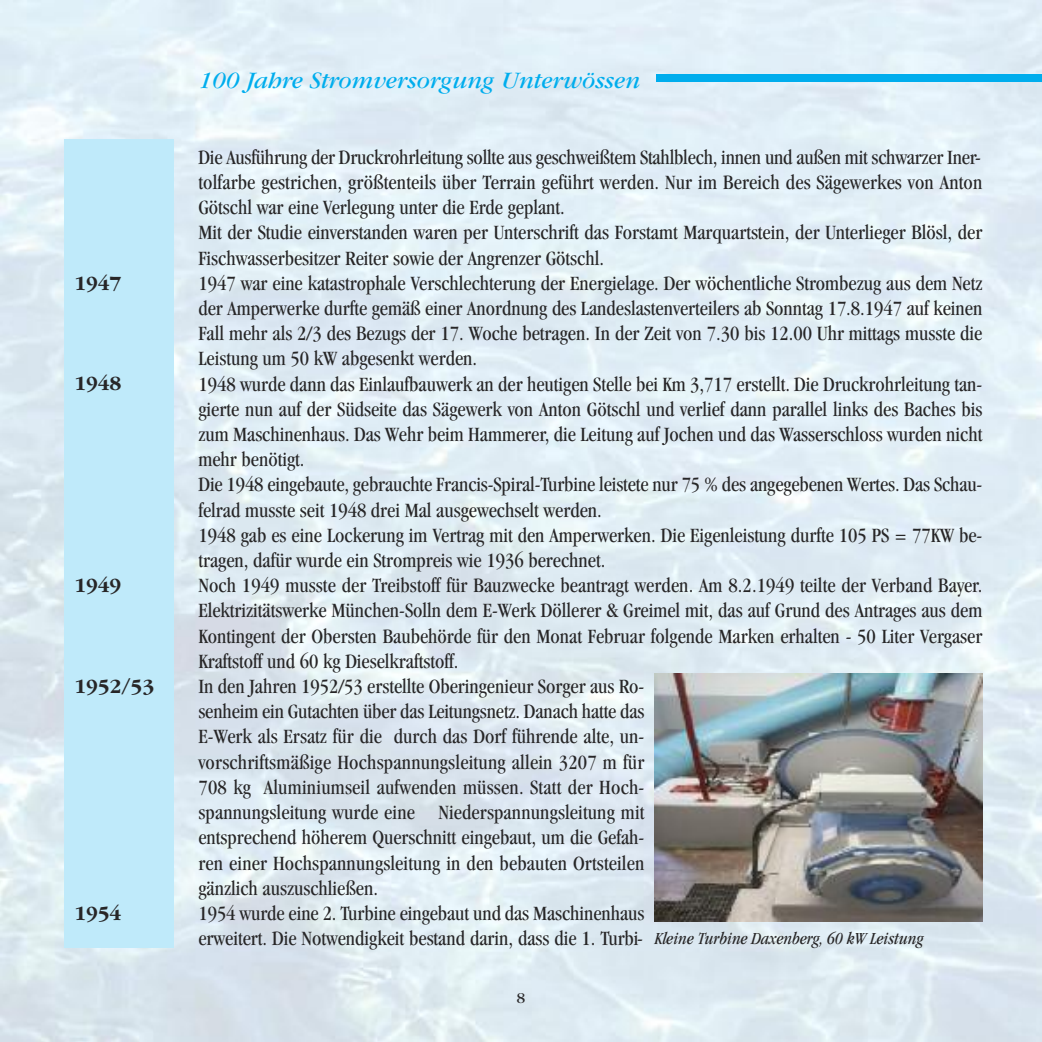
<style>
.page{position:relative;width:1042px;height:1042px;background:#fff}
.page>*{position:absolute;margin:0;border:0;box-sizing:border-box;transform-origin:0 0}
.t1{font:italic 24.5px "Garamond LT";color:#00aded}
.t2{font:condensed 21px/25.2px "Garamond LT";color:#272627}
.t3{font:700 21px "Garamond LT";color:#272627}
.t4{font:italic condensed 17.5px "Garamond LT";color:#272627}
.t5{font:15.75px "Garamond LT";color:#272627}
</style>
<div class="page">
<img style="left:0;top:0;width:1042px;height:1042px">
<div style="left:64px;top:139px;width:110px;height:808px;background:#bfeafa"></div>
<div style="left:656px;top:74px;width:386px;height:8px;background:#00aded"></div>
<img style="left:655px;top:673px;width:327px;height:248px">
<p class="t3" style="left:74px;top:270px;width:48px">1947</p>
<p class="t3" style="left:74px;top:371px;width:48px">1948</p>
<p class="t3" style="left:74px;top:572px;width:48px">1949</p>
<p class="t3" style="left:74px;top:673px;width:81px">1952/53</p>
<p class="t3" style="left:74px;top:900px;width:48px">1954</p>
<p class="t1" style="left:198px;top:72px;width:443px">100 Jahre Stromversorgung Unterwössen</p>
<p class="t2" style="left:198px;top:146px;width:785px">Die Ausführung der Druckrohrleitung sollte aus geschweißtem Stahlblech, innen und außen mit schwarzer Iner&shy;tolfarbe gestrichen, größtenteils über Terrain geführt werden. Nur im Bereich des Sägewerkes von Anton Götschl war eine Verlegung unter die Erde geplant.<br>Mit der Studie einverstanden waren per Unterschrift das Forstamt Marquartstein, der Unterlieger Blösl, der Fischwasserbesitzer Reiter sowie der Angrenzer Götschl.<br>1947 war eine katastrophale Verschlechterung der Energielage. Der wöchentliche Strombezug aus dem Netz der Amperwerke durfte gemäß einer Anordnung des Landeslastenverteilers ab Sonntag 17.8.1947 auf keinen Fall mehr als 2/3 des Bezugs der 17. Woche betragen. In der Zeit von 7.30 bis 12.00 Uhr mittags musste die Leistung um 50 kW abgesenkt werden.<br>1948 wurde dann das Einlaufbauwerk an der heutigen Stelle bei Km 3,717 erstellt. Die Druckrohrleitung tan&shy;gierte nun auf der Südseite das Sägewerk von Anton Götschl und verlief dann parallel links des Baches bis zum Maschinenhaus. Das Wehr beim Hammerer, die Leitung auf Jochen und das Wasserschloss wurden nicht mehr benötigt.<br>Die 1948 eingebaute, gebrauchte Francis-Spiral-Turbine leistete nur 75 % des angegebenen Wertes. Das Schau&shy;felrad musste seit 1948 drei Mal ausgewechselt werden.<br>1948 gab es eine Lockerung im Vertrag mit den Amperwerken. Die Eigenleistung durfte 105 PS = 77KW be&shy;tragen, dafür wurde ein Strompreis wie 1936 berechnet.<br>Noch 1949 musste der Treibstoff für Bauzwecke beantragt werden. Am 8.2.1949 teilte der Verband Bayer.<br>Elektrizitätswerke München-Solln dem E-Werk Döllerer &amp; Greimel mit, das auf Grund des Antrages aus dem Kontingent der Obersten Baubehörde für den Monat Februar folgende Marken erhalten - 50 Liter Vergaser Kraftstoff und 60 kg Dieselkraftstoff.<br>In den Jahren 1952/53 erstellte Oberingenieur Sorger aus Ro-<br>senheim ein Gutachten über das Leitungsnetz. Danach hatte das<br>E-Werk als Ersatz für die durch das Dorf führende alte, un-<br>vorschriftsmäßige Hochspannungsleitung allein 3207 m für<br>708 kg Aluminiumseil aufwenden müssen. Statt der Hoch-<br>spannungsleitung wurde eine Niederspannungsleitung mit<br>entsprechend höherem Querschnitt eingebaut, um die Gefah-<br>ren einer Hochspannungsleitung in den bebauten Ortsteilen<br>gänzlich auszuschließen.<br>1954 wurde eine 2. Turbine eingebaut und das Maschinenhaus<br>erweitert. Die Notwendigkeit bestand darin, dass die 1. Turbi-</p>
<p class="t4" style="left:655px;top:932px;width:270px">Kleine Turbine Daxenberg, 60 kW Leistung</p>
<p class="t5" style="left:517px;top:992px;width:10px">8</p>
</div>
